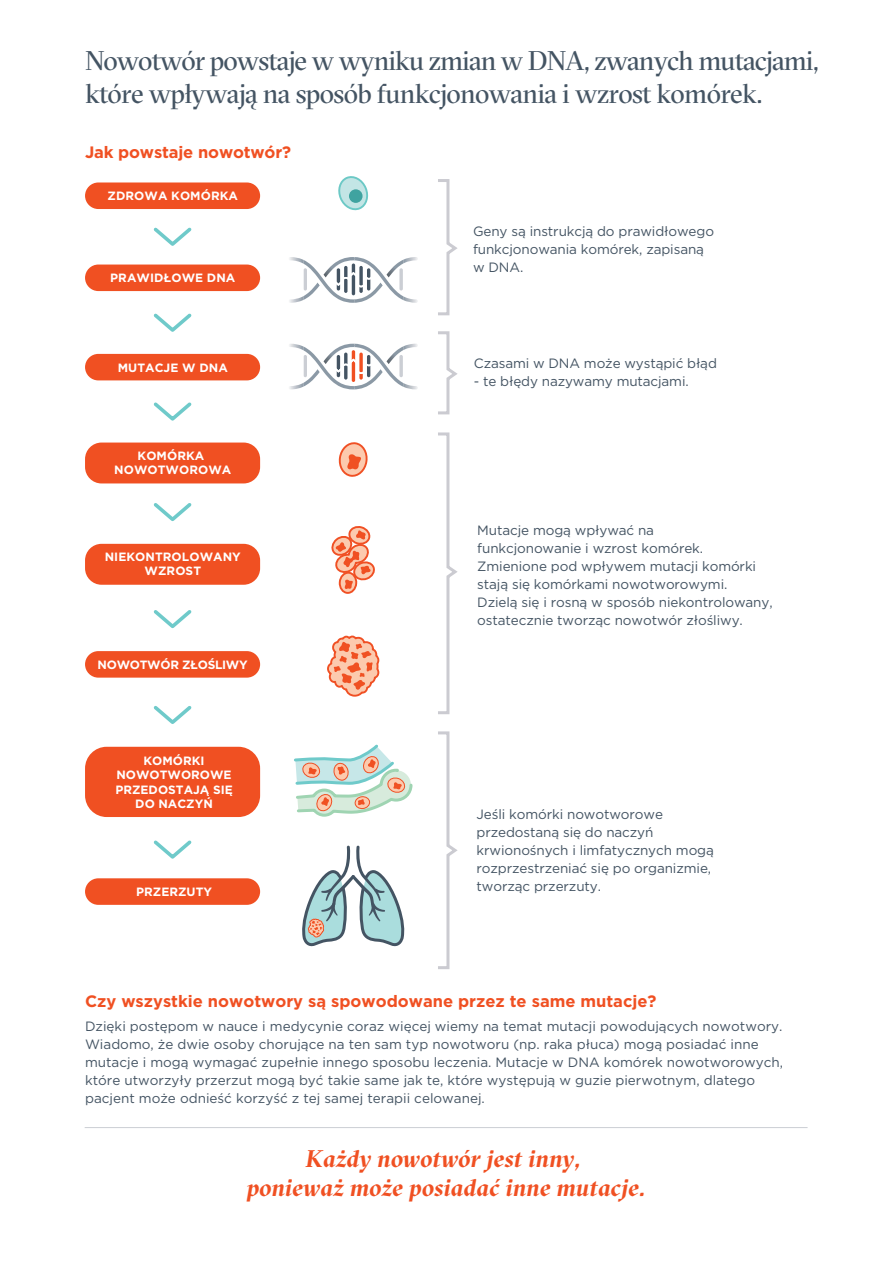
<style>
.page{position:relative;width:893px;height:1263px;background:#fff}
.page>*{position:absolute;margin:0;border:0;box-sizing:border-box;transform-origin:0 0}
.t1{font:27px/32.4px "GT Sectra Fine";letter-spacing:-.025em;color:#445463}
.t2{font:italic 700 24px/28.8px "GT Sectra Fine";color:#f05022;text-align:center}
.t3{font:700 16.5px "Gotham";color:#f05022}
.t4{font:13.5px/18px "Gotham";letter-spacing:-.01em;color:#445463}
.t5{font:700 12px/14.4px "Gotham";letter-spacing:.005em;color:#fff;text-align:center}
.t6{font:700 12px "Gotham";letter-spacing:-.025em;color:#fff}
</style>
<div class="page">
<div style="left:85px;top:442px;width:175px;height:41px;background:#f05022;border-radius:16px"></div>
<div style="left:85px;top:747px;width:175px;height:70px;background:#f05022;border-radius:22px"></div>
<div style="left:85px;top:182px;width:175px;height:27px;background:#f05022;border-radius:13px"></div>
<div style="left:85px;top:265px;width:175px;height:26px;background:#f05022;border-radius:13px"></div>
<div style="left:85px;top:354px;width:175px;height:26px;background:#f05022;border-radius:13px"></div>
<div style="left:85px;top:878px;width:175px;height:27px;background:#f05022;border-radius:13px"></div>
<div style="left:85px;top:651px;width:175px;height:27px;background:#f05022;border-radius:13px"></div>
<div style="left:85px;top:544px;width:175px;height:41px;background:#f05022;border-radius:16px"></div>
<svg style="left:294px;top:744px;width:119px;height:73px"></svg>
<svg style="left:338px;top:442px;width:30px;height:35px"></svg>
<svg style="left:327px;top:635px;width:53px;height:62px"></svg>
<svg style="left:339px;top:572px;width:18px;height:21px"></svg>
<div style="left:338px;top:571px;width:20px;height:23px;border:2px solid #f05024;border-radius:50%"></div>
<svg style="left:331px;top:526px;width:44px;height:63px"></svg>
<svg style="left:338px;top:176px;width:31px;height:35px"></svg>
<div style="left:349px;top:189px;width:14px;height:14px;background:#3fa3a0;border-radius:50%"></div>
<svg style="left:303px;top:343px;width:100px;height:46px"></svg>
<img style="left:403px;top:383px;width:15px;height:6px">
<img style="left:403px;top:344px;width:15px;height:6px">
<img style="left:289px;top:383px;width:14px;height:6px">
<img style="left:289px;top:344px;width:14px;height:6px">
<svg style="left:303px;top:257px;width:100px;height:46px"></svg>
<img style="left:403px;top:296px;width:15px;height:7px">
<img style="left:403px;top:257px;width:15px;height:6px">
<img style="left:289px;top:296px;width:14px;height:7px">
<img style="left:289px;top:257px;width:14px;height:7px">
<svg style="left:302px;top:845px;width:103px;height:101px"></svg>
<svg style="left:153px;top:227px;width:39px;height:19px"></svg>
<svg style="left:153px;top:313px;width:39px;height:19px"></svg>
<svg style="left:153px;top:402px;width:39px;height:19px"></svg>
<svg style="left:153px;top:503px;width:39px;height:19px"></svg>
<svg style="left:153px;top:610px;width:39px;height:19px"></svg>
<svg style="left:153px;top:706px;width:39px;height:18px"></svg>
<svg style="left:153px;top:840px;width:39px;height:19px"></svg>
<svg style="left:438px;top:179px;width:20px;height:137px"></svg>
<svg style="left:438px;top:731px;width:20px;height:238px"></svg>
<svg style="left:438px;top:331px;width:20px;height:84px"></svg>
<svg style="left:438px;top:432px;width:20px;height:283px"></svg>
<hr style="left:85px;top:1127px;width:722px;height:1px;background:#cbced4">
<h1 class="t1" style="left:85px;top:45px;width:735px">Nowotwór powstaje w wyniku zmian w DNA, zwanych mutacjami, które wpływają na sposób funkcjonowania i wzrost komórek.</h1>
<p class="t3" style="left:85px;top:141px;width:208px">Jak powstaje nowotwór?</p>
<p class="t5" style="left:108px;top:189px;width:132px">ZDROWA KOMÓRKA</p>
<p class="t5" style="left:110px;top:271px;width:127px">PRAWIDŁOWE DNA</p>
<p class="t5" style="left:118px;top:360px;width:112px">MUTACJE W DNA</p>
<p class="t5" style="left:114px;top:448px;width:119px">KOMÓRKA<br>NOWOTWOROWA</p>
<p class="t5" style="left:105px;top:549px;width:138px">NIEKONTROLOWANY<br>WZROST</p>
<p class="t6" style="left:98px;top:656px;width:152px">NOWOTWÓR ZŁOŚLIWY</p>
<p class="t5" style="left:115px;top:753px;width:119px">KOMÓRKI<br>NOWOTWOROWE<br>PRZEDOSTAJĄ SIĘ<br>DO NACZYŃ</p>
<p class="t5" style="left:136px;top:885px;width:77px">PRZERZUTY</p>
<p class="t4" style="left:473px;top:222px;width:243px">Geny są instrukcją do prawidłowego funkcjonowania komórek, zapisaną w DNA.</p>
<p class="t4" style="left:474px;top:354px;width:245px">Czasami w DNA może wystąpić błąd</p>
<p class="t4" style="left:474px;top:372px;width:216px">- te błędy nazywamy mutacjami.</p>
<p class="t4" style="left:477px;top:521px;width:297px">Mutacje mogą wpływać na<br>funkcjonowanie i wzrost komórek.<br>Zmienione pod wpływem mutacji komórki stają się komórkami nowotworowymi.<br>Dzielą się i rosną w sposób niekontrolowany, ostatecznie tworząc nowotwór złośliwy.</p>
<p class="t4" style="left:477px;top:805px;width:239px">Jeśli komórki nowotworowe przedostaną się do naczyń krwionośnych i limfatycznych mogą rozprzestrzeniać się po organizmie, tworząc przerzuty.</p>
<p class="t3" style="left:85px;top:990px;width:573px">Czy wszystkie nowotwory są spowodowane przez te same mutacje?</p>
<p class="t4" style="left:85px;top:1017px;width:700px">Dzięki postępom w nauce i medycynie coraz więcej wiemy na temat mutacji powodujących nowotwory.<br>Wiadomo, że dwie osoby chorujące na ten sam typ nowotworu (np. raka płuca) mogą posiadać inne mutacje i mogą wymagać zupełnie innego sposobu leczenia. Mutacje w DNA komórek nowotworowych, które utworzyły przerzut mogą być takie same jak te, które występują w guzie pierwotnym, dlatego pacjent może odnieść korzyść z tej samej terapii celowanej.</p>
<h2 class="t2" style="left:246px;top:1144px;width:401px">Każdy nowotwór jest inny,<br>ponieważ może posiadać inne mutacje.</h2>
</div>
